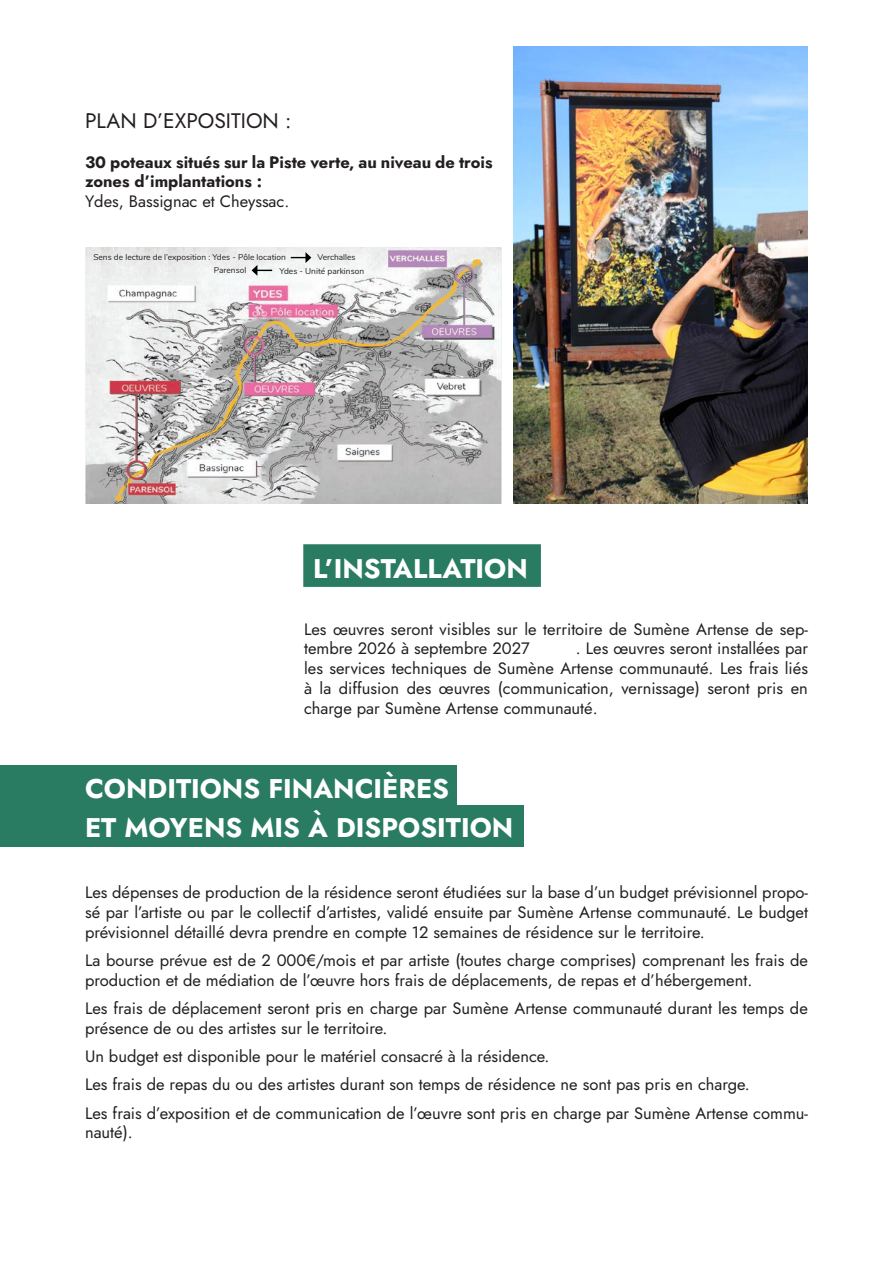
<style>
.page{position:relative;width:893px;height:1263px;background:#fff}
.page>*{position:absolute;margin:0;border:0;box-sizing:border-box;transform-origin:0 0}
.t1{font:27px "Jost";color:#fff}
.t2{font:21px "Jost";color:#231f20}
.t3{font:16.5px/19.8px "Jost";color:#231f20}
.t4{font:10.8px "Dosis";color:#231f20}
.t5{font:600 9.75px "Dosis";color:#fff}
.t6{font:8.4px "Nunito";color:#231f20}
</style>
<div class="page">
<div style="left:303px;top:544px;width:238px;height:43px;background:#297c61;border:2px solid #297c61"></div>
<div style="left:0;top:765px;width:456px;height:41px;background:#297c61"></div>
<div style="left:0;top:805px;width:523px;height:41px;background:#297c61"></div>
<img style="left:514px;top:47px;width:294px;height:457px">
<img style="left:86px;top:248px;width:415px;height:256px">
<svg style="left:291px;top:252px;width:20px;height:11px"></svg>
<svg style="left:252px;top:265px;width:20px;height:11px"></svg>
<p class="t2" style="left:85px;top:106px;width:208px">PLAN D’EXPOSITION :</p>
<p class="t3" style="left:85px;top:152px;width:409px">30 poteaux situés sur la Piste verte, au niveau de trois zones d’implantations :</p>
<p class="t3" style="left:85px;top:192px;width:206px">Ydes, Bassignac et Cheyssac.</p>
<p class="t4" style="left:105px;top:158px;width:223px">démesurée qui lève aussi le voile d’une certaine réalité.</p>
<p class="t6" style="left:93px;top:251px;width:194px">Sens de lecture de l’exposition : Ydes - Pôle location</p>
<p class="t6" style="left:317px;top:251px;width:40px">Verchalles</p>
<p class="t6" style="left:214px;top:264px;width:34px">Parensol</p>
<p class="t6" style="left:280px;top:265px;width:86px">Ydes - Unité parkinson</p>
<p class="t1" style="left:313px;top:550px;width:216px">L’INSTALLATION</p>
<p class="t5" style="left:326px;top:560px;width:117px">&gt; www.lapistevertecantal.com</p>
<p class="t3" style="left:304px;top:619px;width:505px">Les œuvres seront visibles sur le territoire de Sumène Artense de sep&shy;tembre 2026 à septembre 2027</p>
<p class="t3" style="left:304px;top:639px;width:505px;text-align:justify;text-indent:272px">. Les œuvres seront installées par les services techniques de Sumène Artense communauté. Les frais liés à la diffusion des œuvres (communication, vernissage) seront pris en charge par Sumène Artense communauté.</p>
<p class="t1" style="left:85px;top:770px;width:366px">CONDITIONS FINANCIÈRES</p>
<p class="t1" style="left:85px;top:809px;width:430px">ET MOYENS MIS À DISPOSITION</p>
<p class="t3" style="left:85px;top:882px;width:724px;text-align:justify">Les dépenses de production de la résidence seront étudiées sur la base d’un budget prévisionnel propo&shy;sé par l’artiste ou par le collectif d’artistes, validé ensuite par Sumène Artense communauté. Le budget prévisionnel détaillé devra prendre en compte 12 semaines de résidence sur le territoire.</p>
<p class="t3" style="left:85px;top:950px;width:724px">La bourse prévue est de 2 000€/mois et par artiste (toutes charge comprises) comprenant les frais de production et de médiation de l’œuvre hors frais de déplacements, de repas et d’hébergement.</p>
<p class="t3" style="left:85px;top:998px;width:724px">Les frais de déplacement seront pris en charge par Sumène Artense communauté durant les temps de présence de ou des artistes sur le territoire.</p>
<p class="t3" style="left:85px;top:1046px;width:466px">Un budget est disponible pour le matériel consacré à la résidence.</p>
<p class="t3" style="left:85px;top:1075px;width:666px">Les frais de repas du ou des artistes durant son temps de résidence ne sont pas pris en charge.</p>
<p class="t3" style="left:85px;top:1103px;width:724px">Les frais d’exposition et de communication de l’œuvre sont pris en charge par Sumène Artense commu&shy;nauté).</p>
</div>
